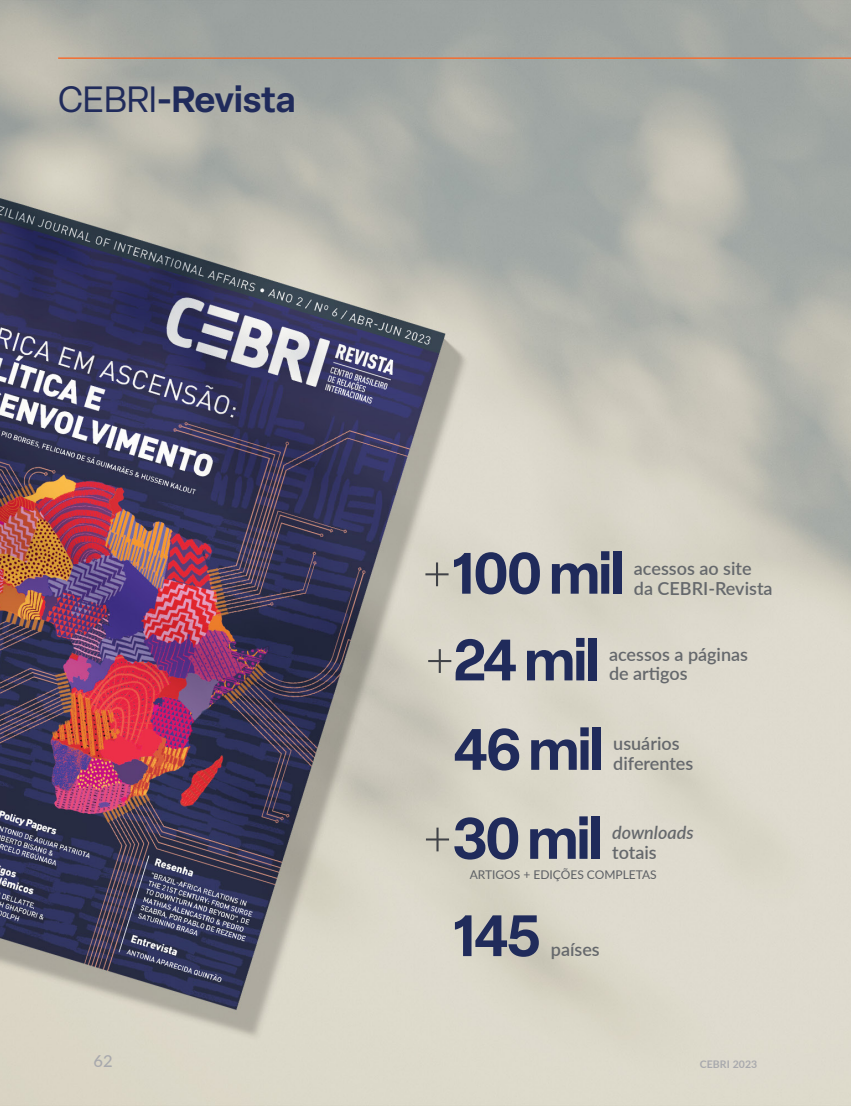
<style>
.page{position:relative;width:851px;height:1106px;background:#fff}
.page>*{position:absolute;margin:0;border:0;box-sizing:border-box;transform-origin:0 0}
.t1{font:600 57.3px "Elza";letter-spacing:-.03em;color:#202b5b}
.Título_-_Seção{font:600 36px "Elza";letter-spacing:-.01em;color:#202b5b}
.t2{font:600 18px/19.5px "Lato";color:#65686c}
.t3{font:italic 600 18px/19.5px "Lato";color:#65686c}
.t4{font:500 16.5px "Lato";color:#a8a9ad}
.t5{font:12px "Lato";color:#5c5f64}
.t6{font:700 10.5px "Lato";letter-spacing:.01em;color:#a8a9ad}
.s1{font-weight:400}
.s2{font-weight:200;font-size:54px;color:#404247}
.s3{font-style:normal}
</style>
<div class="page">
<img style="left:0;top:0;width:850px;height:1106px">
<hr style="left:58px;top:57px;width:792px;height:2px;background:#f36e31">
<p class="Título_-_Seção" style="left:58px;top:74px;width:239px"><span class="s1">CEBRI</span>-Revista</p>
<p class="t1" style="left:422px;top:532px;width:203px"><span class="s2">+</span>100 mil</p>
<p class="t2" style="left:634px;top:558px;width:140px">acessos ao site da CEBRI-Revista</p>
<p class="t1" style="left:425px;top:619px;width:176px"><span class="s2">+</span>24 mil</p>
<p class="t2" style="left:609px;top:644px;width:140px">acessos a páginas de artigos</p>
<p class="t1" style="left:453px;top:708px;width:151px">46 mil</p>
<p class="t2" style="left:613px;top:733px;width:82px">usuários diferentes</p>
<p class="t1" style="left:422px;top:797px;width:181px"><span class="s2">+</span>30 mil</p>
<p class="t3" style="left:612px;top:822px;width:83px">downloads <span class="s3">totais</span></p>
<p class="t5" style="left:469px;top:865px;width:188px">ARTIGOS + EDIÇÕES COMPLETAS</p>
<p class="t1" style="left:452px;top:895px;width:90px">145</p>
<p class="t2" style="left:550px;top:939px;width:50px">países</p>
<p class="t4" style="left:94px;top:1049px;width:21px">62</p>
<p class="t6" style="left:699px;top:1056px;width:59px">CEBRI 2023</p>
</div>
